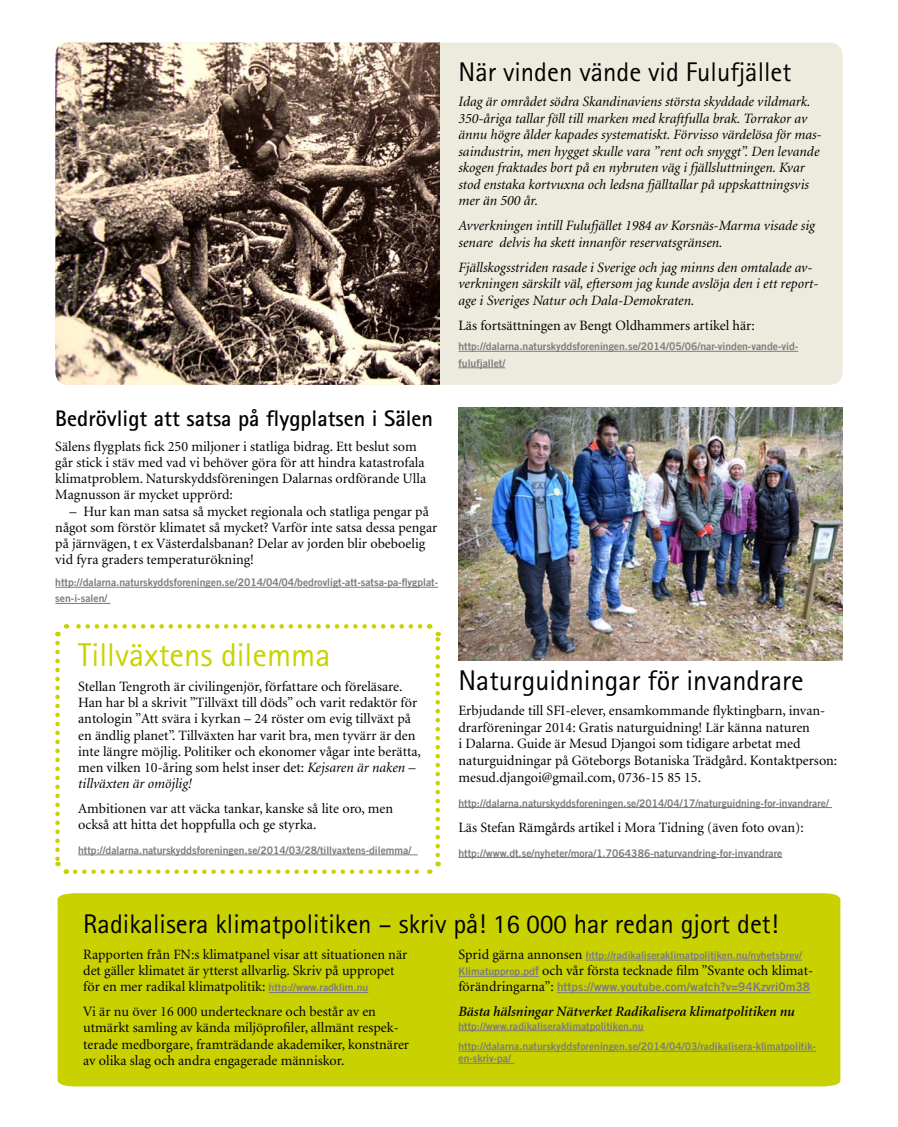
<style>
.page{position:relative;width:898px;height:1127px;background:#fff}
.page>*{position:absolute;margin:0;border:0;box-sizing:border-box;transform-origin:0 0}
.NY_Brödtext{font:33px "Rotis Sans Serif";color:#c9d200}
.NY_Brödtext-2{font:28.5px "Rotis Sans Serif";color:#000}
.NY_Brödtext-3{font:27px "Rotis Sans Serif";color:#000}
.NY_Brödtext-4{font:700 22.5px "Rotis Sans Serif";color:#000}
.NY_Brödtext-5{font:14.25px/16.2px "Minion";color:#000}
.NY_Brödtext-6{font:italic 14.25px/16.5px "Minion";color:#000}
.NY_Brödtext-7{font:italic 600 14.25px "Minion";color:#000}
.NY_Brödtext-8{font:12px "Trade Gothic Bold Two";color:#7b7c7e}
.NY_Brödtext-9{font:10.5px/16.5px "Trade Gothic Bold Two";color:#7b7c7e}
.s1{font-style:italic}
.s2{font-family:"Trade Gothic Bold Two";font-size:10.5px;color:#7b7c7e}
.s3{font-family:"Minion";font-size:14.25px;color:#000}
.s4{font-family:"Trade Gothic Bold Two";font-size:12px;color:#7b7c7e}
</style>
<div class="page">
<div style="left:58px;top:893px;width:782px;height:193px;background:#c9d200"></div>
<hr style="left:458px;top:807px;width:373px;height:1px;background:#7b7c7e">
<hr style="left:458px;top:857px;width:324px;height:1px;background:#7b7c7e">
<img style="left:458px;top:407px;width:384px;height:254px">
<div style="left:55px;top:43px;width:787px;height:342px;background:#edebdd;border-radius:13px"></div>
<img style="left:55px;top:43px;width:385px;height:342px">
<hr style="left:458px;top:351px;width:340px;height:1px;background:#7b7c7e">
<hr style="left:458px;top:367px;width:47px;height:1px;background:#7b7c7e">
<hr style="left:268px;top:992px;width:100px;height:1px;background:#7b7c7e">
<hr style="left:585px;top:960px;width:216px;height:1px;background:#7b7c7e">
<hr style="left:458px;top:976px;width:77px;height:1px;background:#7b7c7e">
<hr style="left:556px;top:992px;width:253px;height:1px;background:#7b7c7e">
<hr style="left:458px;top:1030px;width:185px;height:1px;background:#7b7c7e">
<hr style="left:458px;top:1051px;width:357px;height:1px;background:#7b7c7e">
<hr style="left:458px;top:1063px;width:56px;height:1px;background:#7b7c7e">
<hr style="left:55px;top:587px;width:383px;height:1px;background:#7b7c7e">
<hr style="left:55px;top:603px;width:55px;height:1px;background:#7b7c7e">
<svg style="left:55px;top:624px;width:386px;height:250px"></svg>
<hr style="left:78px;top:854px;width:339px;height:1px;background:#7b7c7e">
<p class="NY_Brödtext-4" style="left:55px;top:404px;width:379px">Bedrövligt att satsa på flygplatsen i Sälen</p>
<p class="NY_Brödtext-5" style="left:55px;top:439px;width:372px">Sälens flygplats fick 250 miljoner i statliga bidrag. Ett beslut som går stick i stäv med vad vi behöver göra för att hindra katastrofala klimatproblem. Naturskyddsföreningen Dalarnas ordförande Ulla Magnusson är mycket upprörd:</p>
<p class="NY_Brödtext-5" style="left:55px;top:503px;width:383px;text-indent:14px">– Hur kan man satsa så mycket regionala och statliga pengar på något som förstör klimatet så mycket? Varför inte satsa dessa pengar på järnvägen, t ex Västerdalsbanan? Delar av jorden blir obeboelig vid fyra graders temperaturökning!</p>
<p class="NY_Brödtext-9" style="left:55px;top:574px;width:384px">http://dalarna.naturskyddsforeningen.se/2014/04/04/bedrovligt-att-satsa-pa-flygplat&shy;sen-i-salen/</p>
<p class="NY_Brödtext" style="left:78px;top:636px;width:254px">Tillväxtens dilemma</p>
<p class="NY_Brödtext-5" style="left:78px;top:679px;width:344px">Stellan Tengroth är civilingenjör, författare och föreläsare.<br>Han har bl a skrivit ”Tillväxt till döds” och varit redaktör för antologin ”Att svära i kyrkan – 24 röster om evig tillväxt på en ändlig planet”. Tillväxten har varit bra, men tyvärr är den inte längre möjlig. Politiker och ekonomer vågar inte berätta, men vilken 10-åring som helst inser det: <span class="s1">Kejsaren är naken – tillväxten är omöjlig!</span></p>
<p class="NY_Brödtext-5" style="left:78px;top:801px;width:316px">Ambitionen var att väcka tankar, kanske så lite oro, men också att hitta det hoppfulla och ge styrka.</p>
<p class="NY_Brödtext-9" style="left:78px;top:841px;width:334px">http://dalarna.naturskyddsforeningen.se/2014/03/28/tillvaxtens-dilemma/</p>
<p class="NY_Brödtext-3" style="left:458px;top:56px;width:334px">När vinden vände vid Fulufjället</p>
<p class="NY_Brödtext-6" style="left:458px;top:94px;width:364px">Idag är området södra Skandinaviens största skyddade vildmark.<br>350-åriga tallar föll till marken med kraftfulla brak. Torrakor av ännu högre ålder kapades systematiskt. Förvisso värdelösa för mas&shy;saindustrin, men hygget skulle vara ”rent och snyggt”. Den levande skogen fraktades bort på en nybruten väg i fjällsluttningen. Kvar stod enstaka kortvuxna och ledsna fjälltallar på uppskattningsvis mer än 500 år.</p>
<p class="NY_Brödtext-6" style="left:458px;top:218px;width:358px">Avverkningen intill Fulufjället 1984 av Korsnäs-Marma visade sig senare delvis ha skett innanför reservatsgränsen.</p>
<p class="NY_Brödtext-6" style="left:458px;top:259px;width:361px">Fjällskogsstriden rasade i Sverige och jag minns den omtalade av&shy;verkningen särskilt väl, eftersom jag kunde avslöja den i ett report&shy;age i Sveriges Natur och Dala-Demokraten.</p>
<p class="NY_Brödtext-5" style="left:458px;top:318px;width:298px">Läs fortsättningen av Bengt Oldhammers artikel här:</p>
<p class="NY_Brödtext-9" style="left:458px;top:338px;width:341px">http://dalarna.naturskyddsforeningen.se/2014/05/06/nar-vinden-vande-vid&shy;fulufjallet/</p>
<p class="NY_Brödtext-2" style="left:458px;top:664px;width:346px">Naturguidningar för invandrare</p>
<p class="NY_Brödtext-5" style="left:458px;top:703px;width:380px">Erbjudande till SFI-elever, ensamkommande flyktingbarn, invan&shy;drarföreningar 2014: Gratis naturguidning! Lär känna naturen<br>i Dalarna. Guide är Mesud Djangoi som tidigare arbetat med naturguidningar på Göteborgs Botaniska Trädgård. Kontaktperson: mesud.djangoi@gmail.com, 0736-15 85 15.</p>
<p class="NY_Brödtext-9" style="left:458px;top:794px;width:372px">http://dalarna.naturskyddsforeningen.se/2014/04/17/naturguidning-for-invandrare/</p>
<p class="NY_Brödtext-5" style="left:458px;top:819px;width:347px">Läs Stefan Rämgårds artikel i Mora Tidning (även foto ovan):</p>
<p class="NY_Brödtext-9" style="left:458px;top:844px;width:325px">http://www.dt.se/nyheter/mora/1.7064386-naturvandring-for-invandrare</p>
<p class="NY_Brödtext-3" style="left:83px;top:908px;width:696px">Radikalisera klimatpolitiken – skriv på! 16 000 har redan gjort det!</p>
<p class="NY_Brödtext-5" style="left:83px;top:947px;width:325px">Rapporten från FN:s klimatpanel visar att situationen när det gäller klimatet är ytterst allvarlig. Skriv på uppropet för en mer radikal klimatpolitik: <span class="s2">http://www.radklim.nu</span></p>
<p class="NY_Brödtext-5" style="left:83px;top:1004px;width:327px">Vi är nu över 16 000 undertecknare och består av en utmärkt samling av kända miljöprofiler, allmänt respek&shy;terade medborgare, framträdande akademiker, konstnärer av olika slag och andra engagerade människor.</p>
<p class="NY_Brödtext-9" style="left:458px;top:947px;width:345px"><span class="s3">Sprid gärna annonsen</span> http://radikaliseraklimatpolitiken.nu/nyhetsbrev/</p>
<p class="NY_Brödtext-5" style="left:458px;top:963px;width:356px"><span class="s2">Klimatupprop.pd</span><span class="s4">f</span> och vår första tecknade film ”Svante och klimat-</p>
<p class="NY_Brödtext-8" style="left:458px;top:980px;width:353px"><span class="s3">förändringarna”:</span> https://www.youtube.com/watch?v=94Kzvri0m38</p>
<p class="NY_Brödtext-7" style="left:458px;top:1004px;width:338px">Bästa hälsningar Nätverket Radikalisera klimatpolitiken nu</p>
<p class="NY_Brödtext-9" style="left:458px;top:1017px;width:187px">http://www.radikaliseraklimatpolitiken.nu</p>
<p class="NY_Brödtext-9" style="left:458px;top:1040px;width:359px;line-height:12px">http://dalarna.naturskyddsforeningen.se/2014/04/03/radikalisera-klimatpolitik&shy;en-skriv-pa/</p>
</div>
